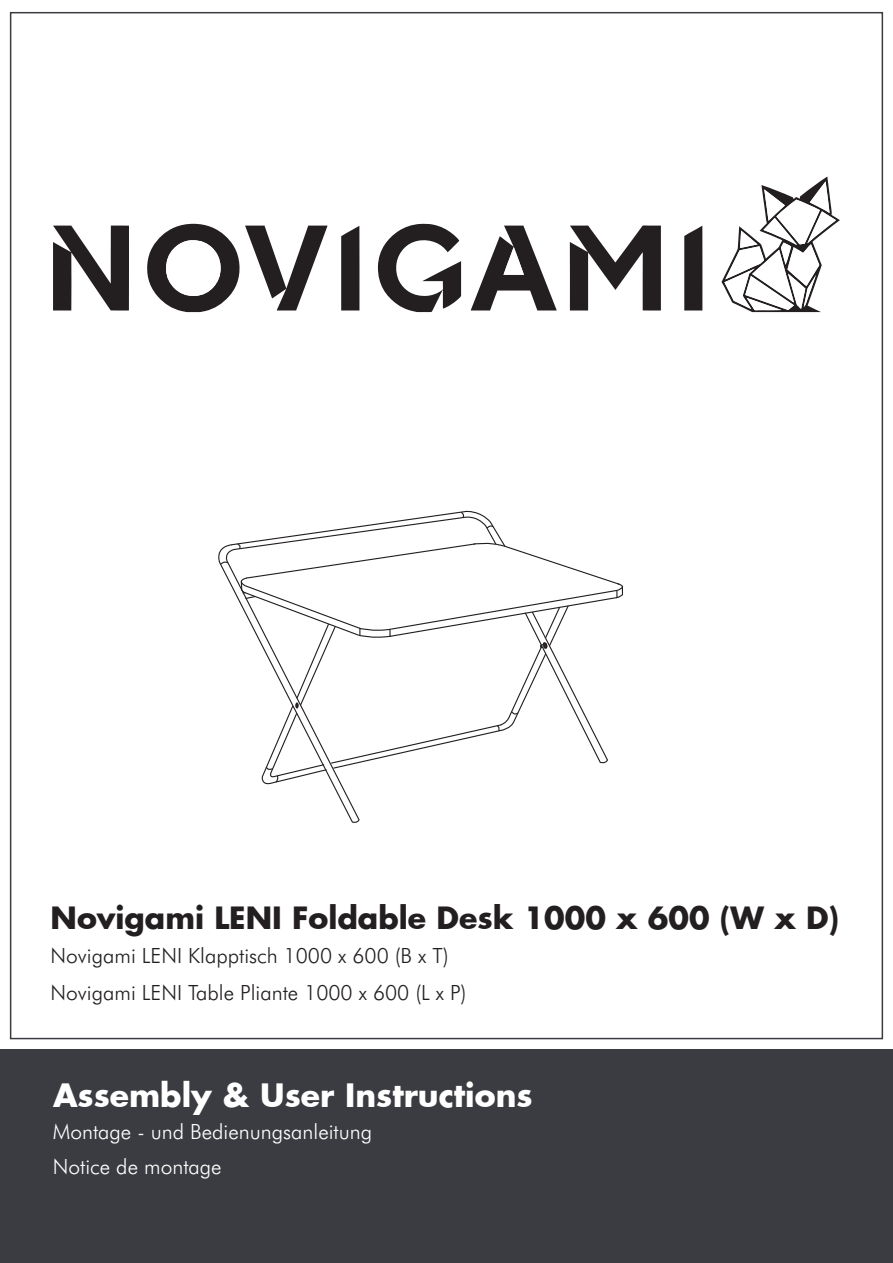
<style>
.page{position:relative;width:893px;height:1263px;background:#fff}
.page>*{position:absolute;margin:0;border:0;box-sizing:border-box;transform-origin:0 0}
.t1{font:700 31.5px "Futura";color:#fff}
.t2{font:700 30px "Futura";color:#231f20}
.t3{font:300 21px/36.8px "Futura BT";color:#231f20}
.t4{font:300 21px/35px "Futura BT";color:#fff}
</style>
<div class="page">
<div style="left:0;top:1049px;width:893px;height:214px;background:#3b3c41"></div>
<svg style="left:378px;top:224px;width:83px;height:88px"></svg>
<svg style="left:53px;top:225px;width:76px;height:86px"></svg>
<svg style="left:570px;top:225px;width:91px;height:86px"></svg>
<svg style="left:684px;top:226px;width:18px;height:84px;background:#332f30"></svg>
<svg style="left:341px;top:226px;width:19px;height:84px;background:#373435"></svg>
<svg style="left:147px;top:224px;width:181px;height:88px"></svg>
<svg style="left:471px;top:226px;width:86px;height:84px"></svg>
<svg style="left:721px;top:177px;width:119px;height:135px"></svg>
<svg style="left:218px;top:510px;width:405px;height:313px"></svg>
<h2 class="t2" style="left:51px;top:897px;width:790px">Novigami LENI Foldable Desk 1000 x 600 (W x D)</h2>
<p class="t3" style="left:51px;top:937px;width:417px">Novigami LENI Klapptisch 1000 x 600 (B x T)<br>Novigami LENI Table Pliante 1000 x 600 (L x P)</p>
<h1 class="t1" style="left:53px;top:1073px;width:481px">Assembly &amp; User Instructions</h1>
<p class="t4" style="left:53px;top:1113px;width:321px">Montage - und Bedienungsanleitung<br>Notice de montage</p>
</div>
